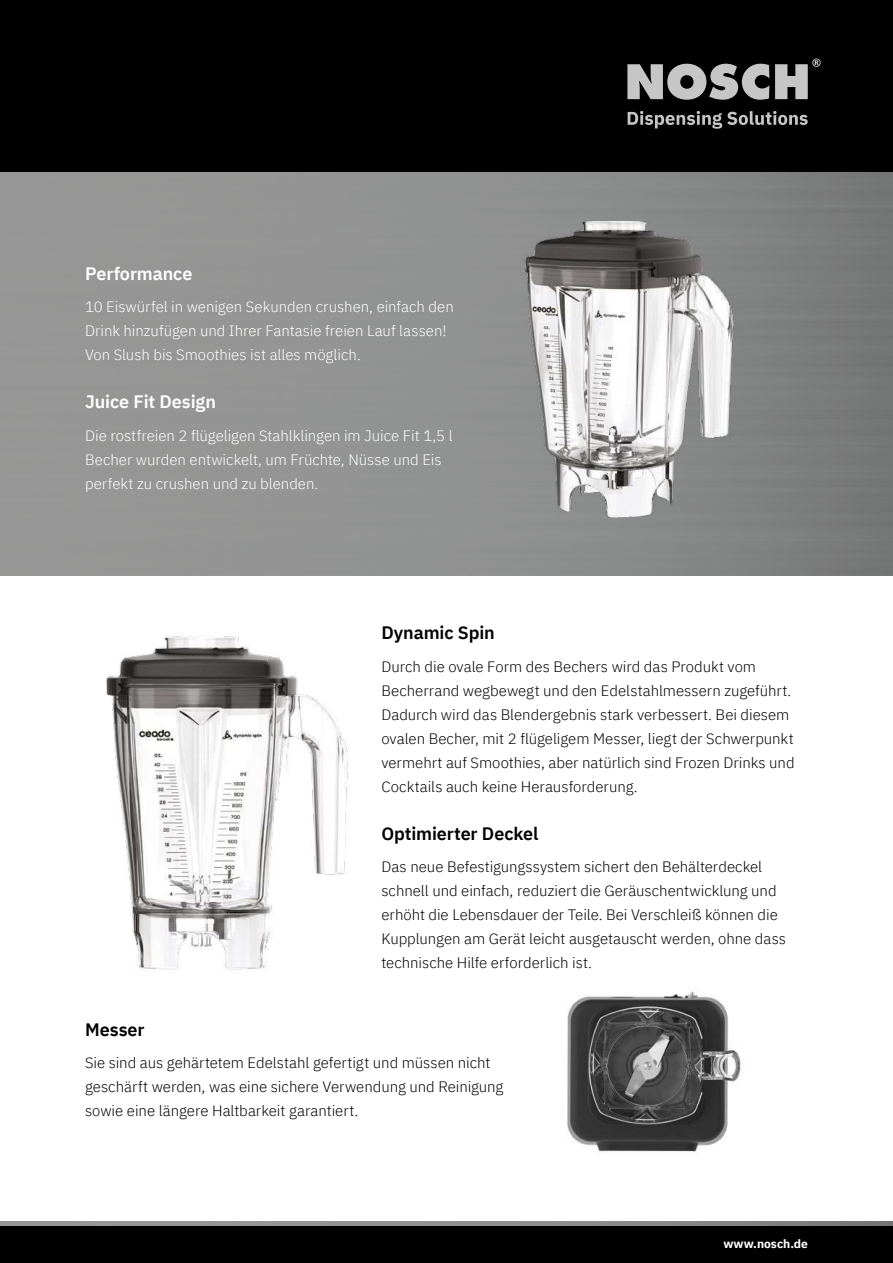
<style>
.page{position:relative;width:893px;height:1263px;background:#fff}
.page>*{position:absolute;margin:0;border:0;box-sizing:border-box;transform-origin:0 0}
.t1{font:600 18px "IBM Plex Sans";letter-spacing:-.005em;color:#000}
.t2{font:600 18px "IBM Plex Sans";letter-spacing:-.005em;color:#fff}
.t3{font:300 15px/24px "IBM Plex Sans";color:#000}
.t4{font:300 15px/24px "IBM Plex Sans";color:#fff}
.t5{font:700 12px "IBM Plex Sans";color:#fff}
</style>
<div class="page">
<img style="left:0;top:171px;width:893px;height:404px">
<img style="left:0;top:1221px;width:893px;height:6px">
<div style="left:0;top:1227px;width:893px;height:36px;background:#000"></div>
<div style="left:0;top:0;width:893px;height:171px;background:#000"></div>
<svg style="left:627px;top:64px;width:142px;height:36px"></svg>
<svg style="left:775px;top:58px;width:46px;height:41px"></svg>
<svg style="left:628px;top:111px;width:180px;height:18px"></svg>
<img style="left:492px;top:192px;width:266px;height:375px">
<img style="left:567px;top:991px;width:174px;height:161px">
<img style="left:106px;top:636px;width:242px;height:334px">
<p class="t2" style="left:85px;top:259px;width:109px">Performance</p>
<p class="t4" style="left:85px;top:293px;width:370px">10 Eiswürfel in wenigen Sekunden crushen, einfach den<br>Drink hinzufügen und Ihrer Fantasie freien Lauf lassen!<br>Von Slush bis Smoothies ist alles möglich.</p>
<p class="t2" style="left:85px;top:388px;width:132px">Juice Fit Design</p>
<p class="t4" style="left:85px;top:422px;width:369px">Die rostfreien 2 flügeligen Stahlklingen im Juice Fit 1,5 l<br>Becher wurden entwickelt, um Früchte, Nüsse und Eis perfekt zu crushen und zu blenden.</p>
<p class="t1" style="left:381px;top:618px;width:115px">Dynamic Spin</p>
<p class="t3" style="left:381px;top:653px;width:415px">Durch die ovale Form des Bechers wird das Produkt vom Becherrand wegbewegt und den Edelstahlmessern zugeführt.<br>Dadurch wird das Blendergebnis stark verbessert. Bei diesem ovalen Becher, mit 2 flügeligem Messer, liegt der Schwerpunkt vermehrt auf Smoothies, aber natürlich sind Frozen Drinks und Cocktails auch keine Herausforderung.</p>
<p class="t1" style="left:381px;top:819px;width:158px">Optimierter Deckel</p>
<p class="t3" style="left:381px;top:853px;width:406px">Das neue Befestigungssystem sichert den Behälterdeckel schnell und einfach, reduziert die Geräuschentwicklung und erhöht die Lebensdauer der Teile. Bei Verschleiß können die Kupplungen am Gerät leicht ausgetauscht werden, ohne dass technische Hilfe erforderlich ist.</p>
<p class="t1" style="left:85px;top:1015px;width:61px">Messer</p>
<p class="t3" style="left:85px;top:1050px;width:420px">Sie sind aus gehärtetem Edelstahl gefertigt und müssen nicht geschärft werden, was eine sichere Verwendung und Reinigung sowie eine längere Haltbarkeit garantiert.</p>
<p class="t5" style="left:723px;top:1234px;width:86px">www.nosch.de</p>
</div>
